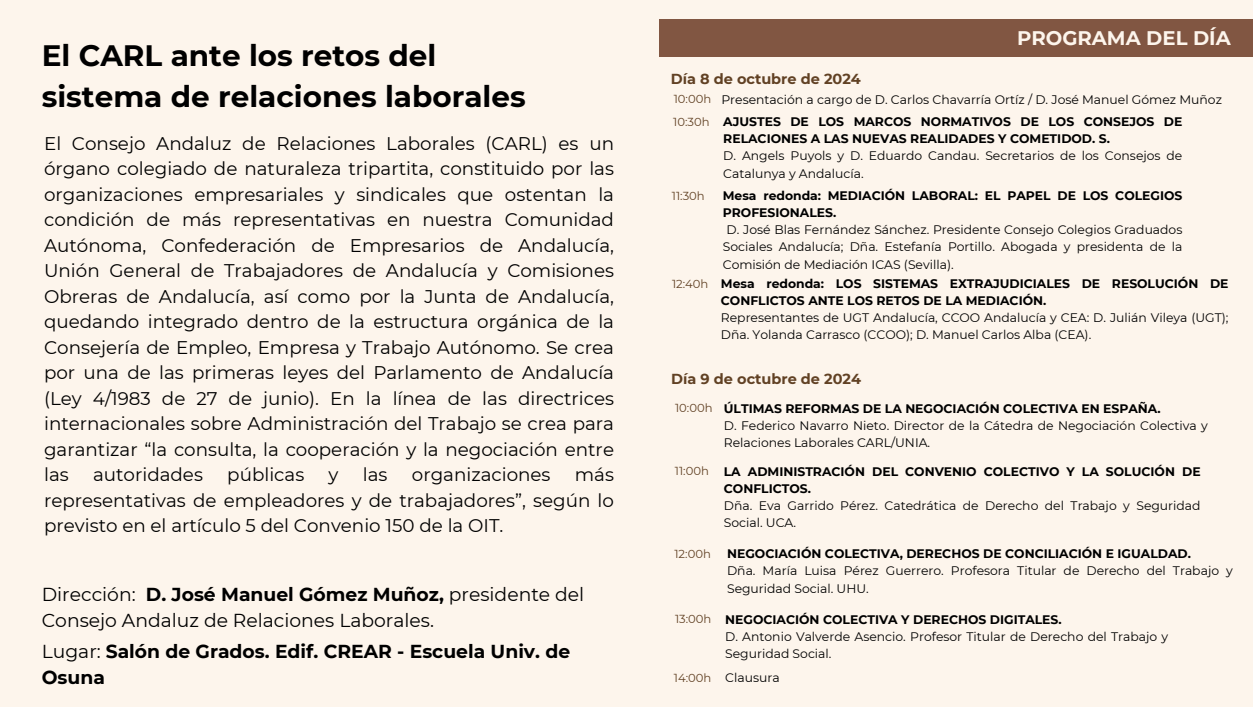
<style>
.page{position:relative;width:1253px;height:707px;background:#fff}
.page>*{position:absolute;margin:0;border:0;box-sizing:border-box;transform-origin:0 0}
.t1{font:700 29.48px/41px "Montserrat";color:#000}
.t2{font:700 19.64px "Montserrat";color:#fdf5ec}
.t3{font:18.76px "Montserrat";color:#000}
.t4{font:700 18.76px/26.1px "Montserrat";color:#000}
.t5{font:18.28px/25.5px "Montserrat";color:#000;text-align:justify}
.t6{font:700 14.48px "Montserrat";color:#614124}
.t7{font:12.36px/17.1px "Montserrat";color:#000}
.t8{font:700 12.36px/17.1px "Montserrat";color:#000}
.t9{font:11.6px "Montserrat";color:#614124}
.s1{font-weight:700}
.s2{font-weight:400}
</style>
<div class="page">
<div style="left:0;top:0;width:1253px;height:706px;background:#fdf5ec"></div>
<div style="left:658px;top:20px;width:595px;height:37px;background:#815642"></div>
<h3 class="t1" style="left:42px;top:35px;width:485px">El CARL ante los retos del sistema de relaciones laborales</h3>
<p class="t5" style="left:44px;top:130px;width:571px">El Consejo Andaluz de Relaciones Laborales (CARL) es un órgano colegiado de naturaleza tripartita, constituido por las organizaciones empresariales y sindicales que ostentan la condición de más representativas en nuestra Comunidad Autónoma, Confederación de Empresarios de Andalucía, Unión General de Trabajadores de Andalucía y Comisiones Obreras de Andalucía, así como por la Junta de Andalucía, quedando integrado dentro de la estructura orgánica de la Consejería de Empleo, Empresa y Trabajo Autónomo. Se crea por una de las primeras leyes del Parlamento de Andalucía (Ley 4/1983 de 27 de junio). En la línea de las directrices internacionales sobre Administración del Trabajo se crea para garantizar “la consulta, la cooperación y la negociación entre las</p>
<p class="t5" style="left:93px;top:462px;width:111px">autoridades</p>
<p class="t5" style="left:227px;top:462px;width:79px">públicas</p>
<p class="t5" style="left:329px;top:462px;width:11px">y</p>
<p class="t5" style="left:363px;top:462px;width:26px">las</p>
<p class="t5" style="left:412px;top:462px;width:140px">organizaciones</p>
<p class="t5" style="left:44px;top:462px;width:571px;text-indent:531px">más representativas de empleadores y de trabajadores”, según lo previsto en el artículo 5 del Convenio 150 de la OIT.</p>
<h3 class="t3" style="left:42px;top:583px;width:544px">Dirección: <span class="s1">D. José Manuel Gómez Muñoz,</span> presidente del</h3>
<h3 class="t3" style="left:42px;top:609px;width:394px">Consejo Andaluz de Relaciones Laborales.</h3>
<h2 class="t4" style="left:42px;top:638px;width:530px"><span class="s2">Lugar:</span> Salón de Grados. Edif. CREAR - Escuela Univ. de<br>Osuna</h2>
<h1 class="t2" style="left:1017px;top:26px;width:215px">PROGRAMA DEL DÍA</h1>
<h4 class="t6" style="left:671px;top:70px;width:192px">Día 8 de octubre de 2024</h4>
<p class="t9" style="left:674px;top:92px;width:39px">10:00h</p>
<p class="t9" style="left:673px;top:114px;width:38px">10:30h</p>
<p class="t7" style="left:721px;top:91px;width:502px">Presentación a cargo de D. Carlos Chavarría Ortíz / D. José Manuel Gómez Muñoz</p>
<p class="t8" style="left:723px;top:113px;width:461px">AJUSTES DE LOS MARCOS NORMATIVOS DE LOS CONSEJOS DE<br>RELACIONES A LAS NUEVAS REALIDADES Y COMETIDOD. S.</p>
<p class="t7" style="left:723px;top:147px;width:461px">D. Angels Puyols y D. Eduardo Candau. Secretarios de los Consejos de<br>Catalunya y Andalucía.</p>
<p class="t8" style="left:723px;top:187px;width:461px">Mesa redonda: MEDIACIÓN LABORAL: EL PAPEL DE LOS COLEGIOS<br>PROFESIONALES.</p>
<p class="t7" style="left:723px;top:221px;width:461px;text-align:justify;text-indent:4px">D. José Blas Fernández Sánchez. Presidente Consejo Colegios Graduados Sociales Andalucía; Dña. Estefanía Portillo. Abogada y presidenta de la Comisión de Mediación ICAS (Sevilla).</p>
<p class="t9" style="left:672px;top:188px;width:34px">11:30h</p>
<p class="t9" style="left:672px;top:276px;width:38px">12:40h</p>
<p class="t8" style="left:721px;top:275px;width:509px">Mesa redonda: LOS SISTEMAS EXTRAJUDICIALES DE RESOLUCIÓN DE<br>CONFLICTOS ANTE LOS RETOS DE LA MEDIACIÓN.</p>
<p class="t7" style="left:721px;top:309px;width:509px">Representantes de UGT Andalucía, CCOO Andalucía y CEA: D. Julián Vileya (UGT);<br>Dña. Yolanda Carrasco (CCOO); D. Manuel Carlos Alba (CEA).</p>
<h4 class="t6" style="left:671px;top:369px;width:191px">Día 9 de octubre de 2024</h4>
<p class="t9" style="left:675px;top:401px;width:39px">10:00h</p>
<p class="t8" style="left:724px;top:400px;width:438px">ÚLTIMAS REFORMAS DE LA NEGOCIACIÓN COLECTIVA EN ESPAÑA.</p>
<p class="t7" style="left:724px;top:417px;width:486px">D. Federico Navarro Nieto. Director de la Cátedra de Negociación Colectiva y<br>Relaciones Laborales CARL/UNIA.</p>
<p class="t9" style="left:675px;top:464px;width:36px">11:00h</p>
<p class="t9" style="left:674px;top:546px;width:38px">12:00h</p>
<p class="t8" style="left:724px;top:462px;width:478px">LA ADMINISTRACIÓN DEL CONVENIO COLECTIVO Y LA SOLUCIÓN DE<br>CONFLICTOS.</p>
<p class="t7" style="left:724px;top:497px;width:478px">Dña. Eva Garrido Pérez. Catedrática de Derecho del Trabajo y Seguridad<br>Social. UCA.</p>
<p class="t8" style="left:727px;top:545px;width:465px">NEGOCIACIÓN COLECTIVA, DERECHOS DE CONCILIACIÓN E IGUALDAD.</p>
<p class="t7" style="left:727px;top:562px;width:507px">Dña. María Luisa Pérez Guerrero. Profesora Titular de Derecho del Trabajo y<br>Seguridad Social. UHU.</p>
<p class="t9" style="left:675px;top:611px;width:38px">13:00h</p>
<p class="t8" style="left:725px;top:610px;width:338px">NEGOCIACIÓN COLECTIVA Y DERECHOS DIGITALES.</p>
<p class="t7" style="left:725px;top:627px;width:445px">D. Antonio Valverde Asencio. Profesor Titular de Derecho del Trabajo y<br>Seguridad Social.</p>
<p class="t9" style="left:674px;top:671px;width:39px">14:00h</p>
<p class="t7" style="left:725px;top:669px;width:56px">Clausura</p>
</div>
